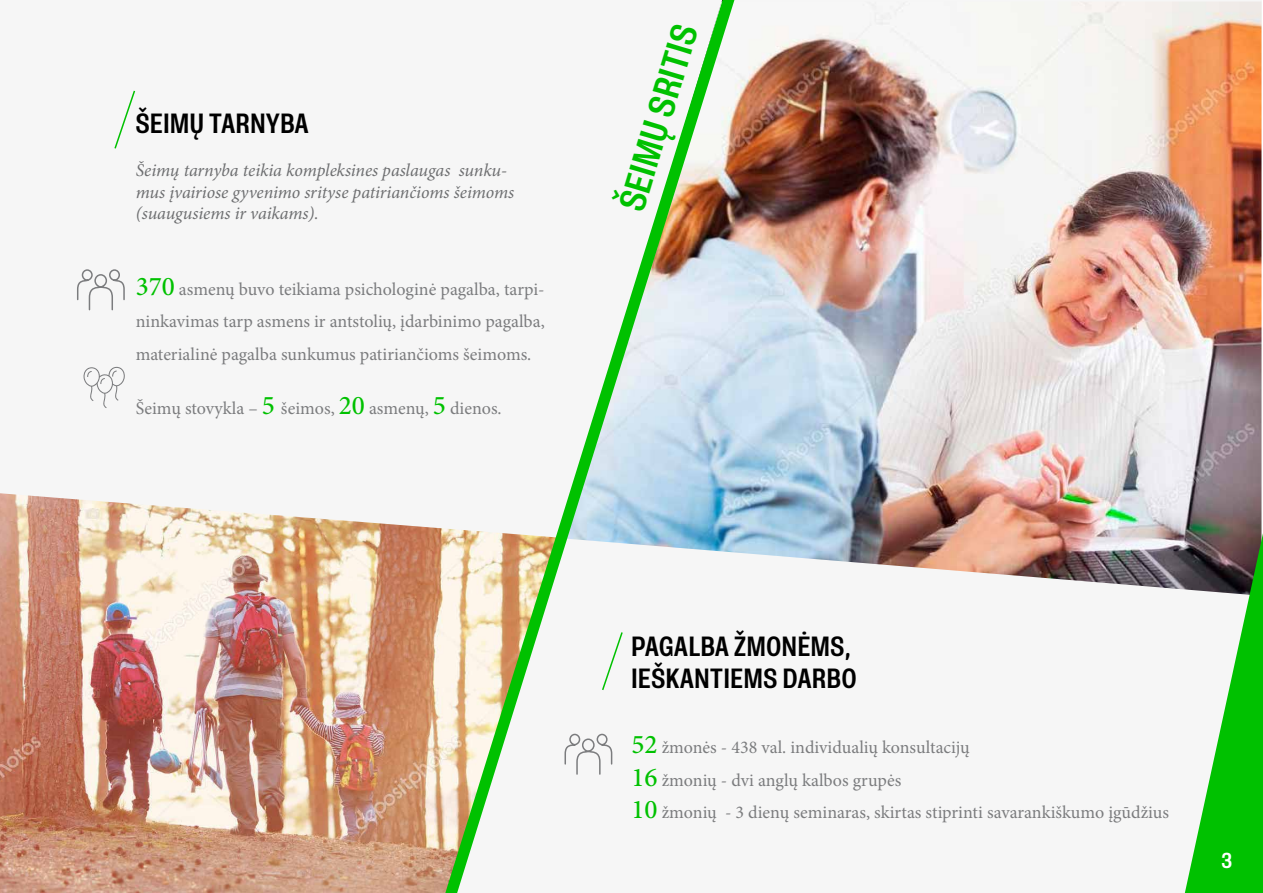
<style>
.page{position:relative;width:1263px;height:893px;background:#fff}
.page>*{position:absolute;margin:0;border:0;box-sizing:border-box;transform-origin:0 0}
.t1{font:500 36px "Rude Condensed";color:#00c100}
.t2{font:500 27px/32.4px "Rude Condensed";letter-spacing:.025em;color:#000}
.t3{font:500 21px "Rude Condensed";color:#fff}
.t4{font:18px/32.4px "Minion Pro";color:#7b7c7e}
.t5{font:italic 18px/21.6px "Minion Pro";letter-spacing:-.005em;color:#6d6e70}
.s1{font-weight:500;font-size:27px;color:#00c100}
</style>
<div class="page">
<div style="left:0;top:0;width:1261px;height:893px;background:#f6f6f6"></div>
<img style="left:0;top:493px;width:445px;height:400px">
<svg style="left:77px;top:269px;width:48px;height:42px"></svg>
<img style="left:734px;top:2px;width:527px;height:588px">
<svg style="left:84px;top:367px;width:41px;height:41px"></svg>
<svg style="left:445px;top:0;width:289px;height:893px"></svg>
<svg style="left:1185px;top:533px;width:78px;height:360px"></svg>
<svg style="left:114px;top:90px;width:22px;height:59px"></svg>
<svg style="left:601px;top:631px;width:23px;height:61px"></svg>
<h2 class="t2" style="left:136px;top:107px;width:174px">ŠEIMŲ TARNYBA</h2>
<p class="t5" style="left:136px;top:160px;width:380px">Šeimų tarnyba teikia kompleksines paslaugas sunku&shy;mus įvairiose gyvenimo srityse patiriančioms šeimoms (suaugusiems ir vaikams).</p>
<p class="t4" style="left:136px;top:273px;width:411px;text-align:justify"><span class="s1">370</span> asmenų buvo teikiama psichologinė pagalba, tarpi&shy;ninkavimas tarp asmens ir antstolių, įdarbinimo pagalba, materialinė pagalba sunkumus patiriančioms šeimoms.</p>
<p class="t4" style="left:136px;top:392px;width:367px">Šeimų stovykla – <span class="s1">5</span> šeimos, <span class="s1">20</span> asmenų, <span class="s1">5</span> dienos.</p>
<h1 class="t1" style="left:609px;top:203px;width:193px;rotate:-73deg">ŠEIMŲ SRITIS</h1>
<h2 class="t2" style="left:631px;top:630px;width:226px">PAGALBA ŽMONĖMS,<br>IEŠKANTIEMS DARBO</h2>
<p class="t4" style="left:631px;top:731px;width:539px"><span class="s1">52</span> žmonės - 438 val. individualių konsultacijų<br><span class="s1">16</span> žmonių - dvi anglų kalbos grupės<br><span class="s1">10</span> žmonių - 3 dienų seminaras, skirtas stiprinti savarankiškumo įgūdžius</p>
<p class="t3" style="left:1221px;top:848px;width:12px">3</p>
</div>
